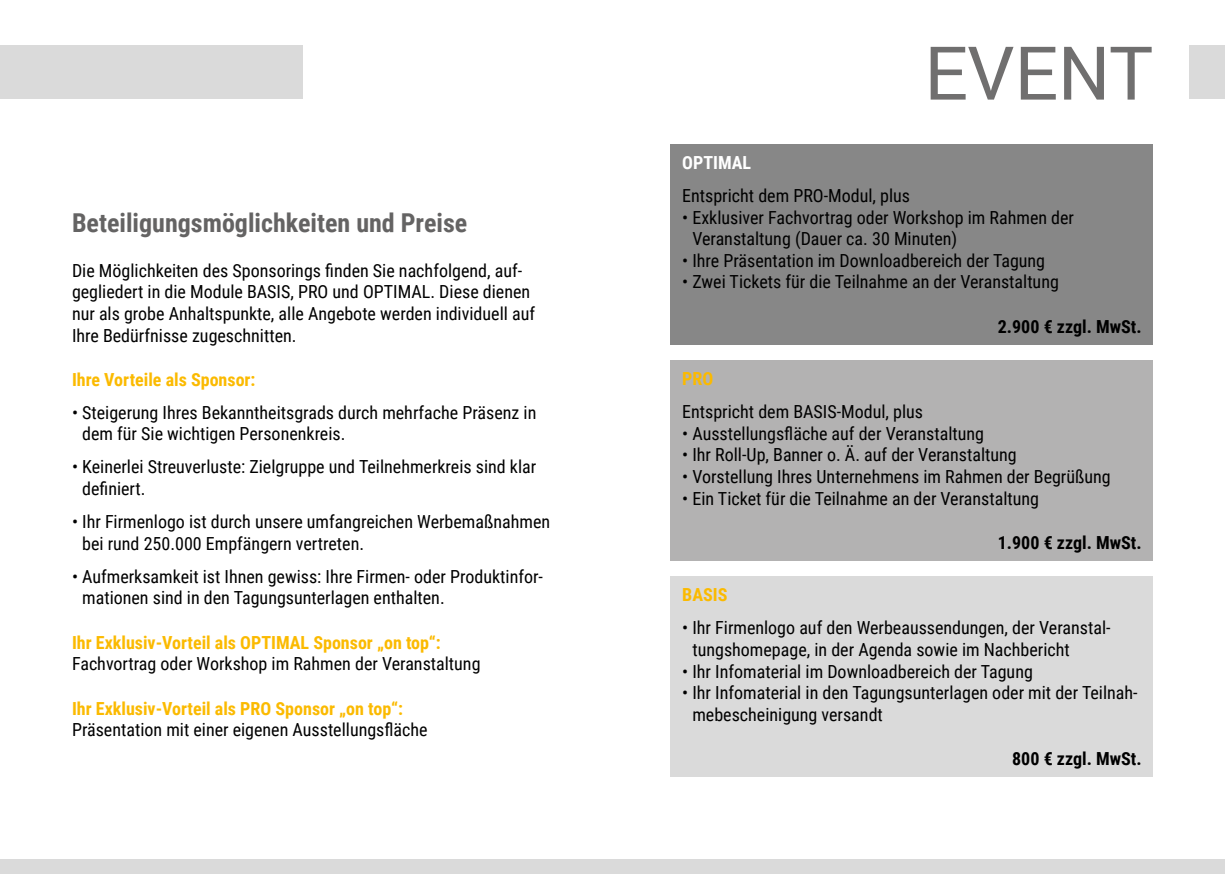
<style>
.page{position:relative;width:1225px;height:874px;background:#fff}
.page>*{position:absolute;margin:0;border:0;box-sizing:border-box;transform-origin:0 0}
.t1{font:74.2px "Roboto";color:#706f6f}
.t2{font:700 26px "Roboto Condensed";color:#646363}
.t3{font:18px/21.6px "Roboto Condensed";color:#000}
.t4{font:700 18px "Roboto Condensed";color:#fbba00}
.t5{font:700 18px "Roboto Condensed";color:#000}
.t6{font:700 18px "Roboto Condensed";color:#fff}
</style>
<div class="page">
<div style="left:0;top:859px;width:1225px;height:14px;background:#dadada"></div>
<div style="left:0;top:45px;width:303px;height:54px;background:#dadada"></div>
<div style="left:1189px;top:45px;width:36px;height:54px;background:#dadada"></div>
<div style="left:671px;top:576px;width:482px;height:200px;background:#dadada"></div>
<div style="left:671px;top:360px;width:482px;height:200px;background:#b3b2b2"></div>
<div style="left:671px;top:144px;width:482px;height:200px;background:#878787"></div>
<p class="t2" style="left:72px;top:205px;width:397px">Beteiligungsmöglichkeiten und Preise</p>
<p class="t3" style="left:72px;top:259px;width:464px">Die Möglichkeiten des Sponsorings finden Sie nachfolgend, auf&shy;gegliedert in die Module BASIS, PRO und OPTIMAL. Diese dienen nur als grobe Anhaltspunkte, alle Angebote werden individuell auf Ihre Bedürfnisse zugeschnitten.</p>
<p class="t4" style="left:72px;top:366px;width:185px">Ihre Vorteile als Sponsor:</p>
<p class="t3" style="left:82px;top:401px;width:456px;text-indent:-10px">• Steigerung Ihres Bekanntheitsgrads durch mehrfache Präsenz in dem für Sie wichtigen Personenkreis.</p>
<p class="t3" style="left:82px;top:455px;width:455px;text-indent:-10px">• Keinerlei Streuverluste: Zielgruppe und Teilnehmerkreis sind klar definiert.</p>
<p class="t3" style="left:82px;top:510px;width:469px;text-indent:-10px">• Ihr Firmenlogo ist durch unsere umfangreichen Werbemaßnahmen bei rund 250.000 Empfängern vertreten.</p>
<p class="t3" style="left:82px;top:564px;width:462px;text-indent:-10px">• Aufmerksamkeit ist Ihnen gewiss: Ihre Firmen- oder Produktinfor&shy;mationen sind in den Tagungsunterlagen enthalten.</p>
<p class="t4" style="left:72px;top:629px;width:370px">Ihr Exklusiv-Vorteil als OPTIMAL Sponsor „on top“:</p>
<p class="t3" style="left:72px;top:652px;width:410px">Fachvortrag oder Workshop im Rahmen der Veranstaltung</p>
<p class="t4" style="left:72px;top:695px;width:332px">Ihr Exklusiv-Vorteil als PRO Sponsor „on top“:</p>
<p class="t3" style="left:72px;top:717px;width:357px">Präsentation mit einer eigenen Ausstellungsfläche</p>
<p class="t1" style="left:924px;top:21px;width:230px">EVENT</p>
<p class="t6" style="left:682px;top:150px;width:70px">OPTIMAL</p>
<p class="t3" style="left:682px;top:184px;width:229px">Entspricht dem PRO-Modul, plus</p>
<p class="t3" style="left:692px;top:206px;width:383px;text-indent:-10px">• Exklusiver Fachvortrag oder Workshop im Rahmen der<br>Veranstaltung (Dauer ca. 30 Minuten)</p>
<p class="t3" style="left:682px;top:249px;width:364px">• Ihre Präsentation im Downloadbereich der Tagung</p>
<p class="t3" style="left:682px;top:270px;width:378px">• Zwei Tickets für die Teilnahme an der Veranstaltung</p>
<p class="t5" style="left:998px;top:313px;width:145px">2.900 € zzgl. MwSt.</p>
<p class="t4" style="left:682px;top:366px;width:33px">PRO</p>
<p class="t3" style="left:682px;top:400px;width:242px">Entspricht dem BASIS-Modul, plus</p>
<p class="t3" style="left:682px;top:422px;width:303px">• Ausstellungsfläche auf der Veranstaltung</p>
<p class="t3" style="left:682px;top:443px;width:336px">• Ihr Roll-Up, Banner o. Ä. auf der Veranstaltung</p>
<p class="t3" style="left:682px;top:465px;width:430px">• Vorstellung Ihres Unternehmens im Rahmen der Begrüßung</p>
<p class="t3" style="left:682px;top:486px;width:358px">• Ein Ticket für die Teilnahme an der Veranstaltung</p>
<p class="t5" style="left:998px;top:529px;width:145px">1.900 € zzgl. MwSt.</p>
<p class="t4" style="left:682px;top:582px;width:47px">BASIS</p>
<p class="t3" style="left:692px;top:616px;width:420px;text-indent:-10px">• Ihr Firmenlogo auf den Werbeaussendungen, der Veranstal&shy;tungshomepage, in der Agenda sowie im Nachbericht</p>
<p class="t3" style="left:682px;top:659px;width:352px">• Ihr Infomaterial im Downloadbereich der Tagung</p>
<p class="t3" style="left:692px;top:681px;width:447px;text-indent:-10px">• Ihr Infomaterial in den Tagungsunterlagen oder mit der Teilnah&shy;mebescheinigung versandt</p>
<p class="t5" style="left:1012px;top:745px;width:131px">800 € zzgl. MwSt.</p>
</div>
